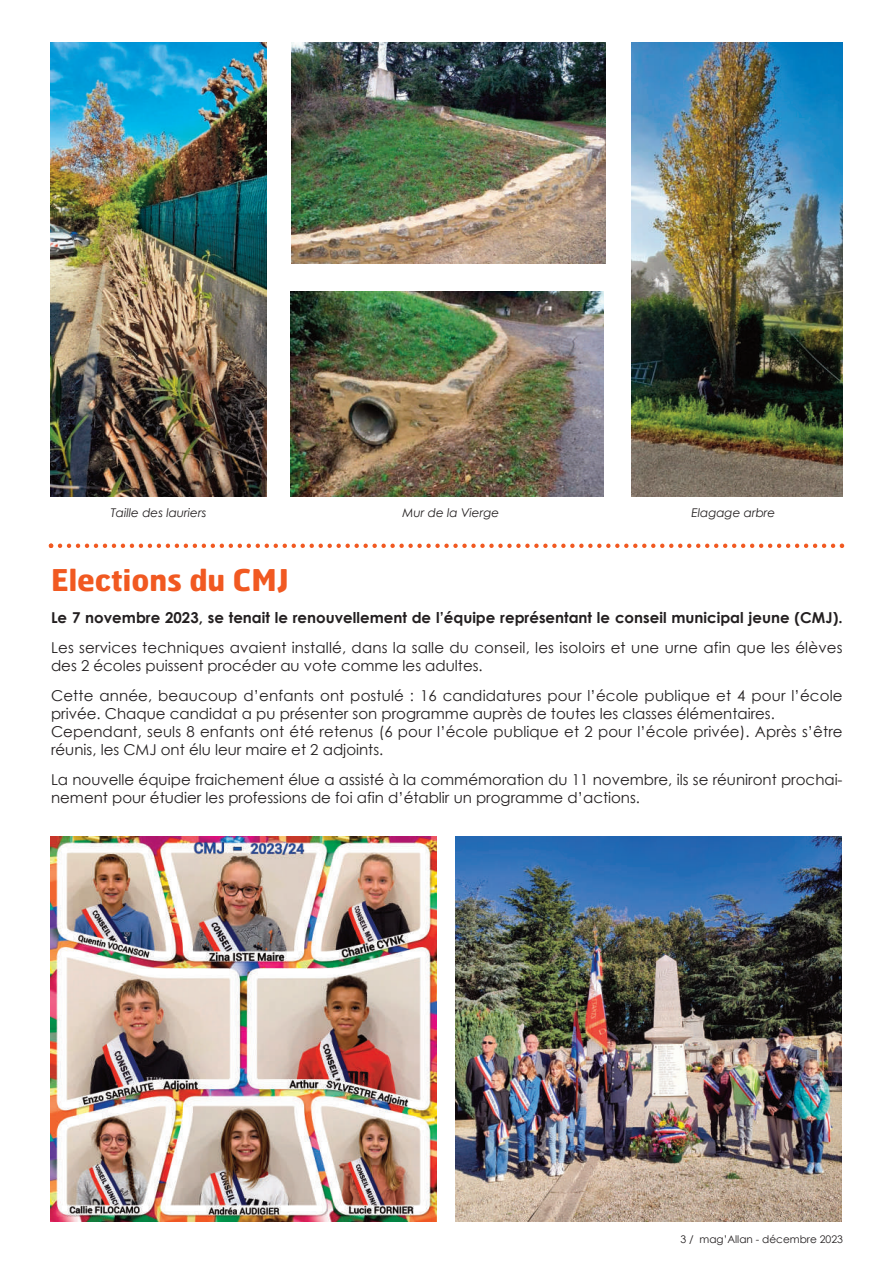
<style>
.page{position:relative;width:893px;height:1263px;background:#fff}
.page>*{position:absolute;margin:0;border:0;box-sizing:border-box;transform-origin:0 0}
.t1{font:700 30px "Hermes";color:#f15921}
.t2{font:15px/18px "Century Gothic";color:#231f20}
.t3{font:700 15px "Century Gothic";color:#231f20}
.t4{font:italic 12px "Century Gothic";color:#231f20}
.t5{font:10.5px "Century Gothic";color:#231f20}
</style>
<div class="page">
<svg style="left:49px;top:543px;width:795px;height:5px"></svg>
<img style="left:631px;top:43px;width:211px;height:454px">
<img style="left:291px;top:43px;width:315px;height:220px">
<img style="left:290px;top:291px;width:314px;height:206px">
<img style="left:51px;top:43px;width:215px;height:454px">
<img style="left:51px;top:836px;width:385px;height:386px">
<img style="left:455px;top:836px;width:387px;height:386px">
<p class="t4" style="left:111px;top:505px;width:97px">Taille des lauriers</p>
<p class="t4" style="left:403px;top:505px;width:98px">Mur de la Vierge</p>
<p class="t4" style="left:691px;top:505px;width:85px">Elagage arbre</p>
<h1 class="t1" style="left:51px;top:568px;width:239px">Elections du CMJ</h1>
<p class="t3" style="left:51px;top:608px;width:793px">Le 7 novembre 2023, se tenait le renouvellement de l’équipe représentant le conseil municipal jeune (CMJ).</p>
<p class="t2" style="left:51px;top:638px;width:793px">Les services techniques avaient installé, dans la salle du conseil, les isoloirs et une urne afin que les élèves des 2 écoles puissent procéder au vote comme les adultes.</p>
<p class="t2" style="left:51px;top:686px;width:793px">Cette année, beaucoup d’enfants ont postulé : 16 candidatures pour l’école publique et 4 pour l’école privée. Chaque candidat a pu présenter son programme auprès de toutes les classes élémentaires.<br>Cependant, seuls 8 enfants ont été retenus (6 pour l’école publique et 2 pour l’école privée). Après s’être réunis, les CMJ ont élu leur maire et 2 adjoints.</p>
<p class="t2" style="left:51px;top:770px;width:793px">La nouvelle équipe fraichement élue a assisté à la commémoration du 11 novembre, ils se réuniront prochai&shy;nement pour étudier les professions de foi afin d’établir un programme d’actions.</p>
<p class="t5" style="left:680px;top:1233px;width:164px">3 / mag’Allan - décembre 2023</p>
</div>
